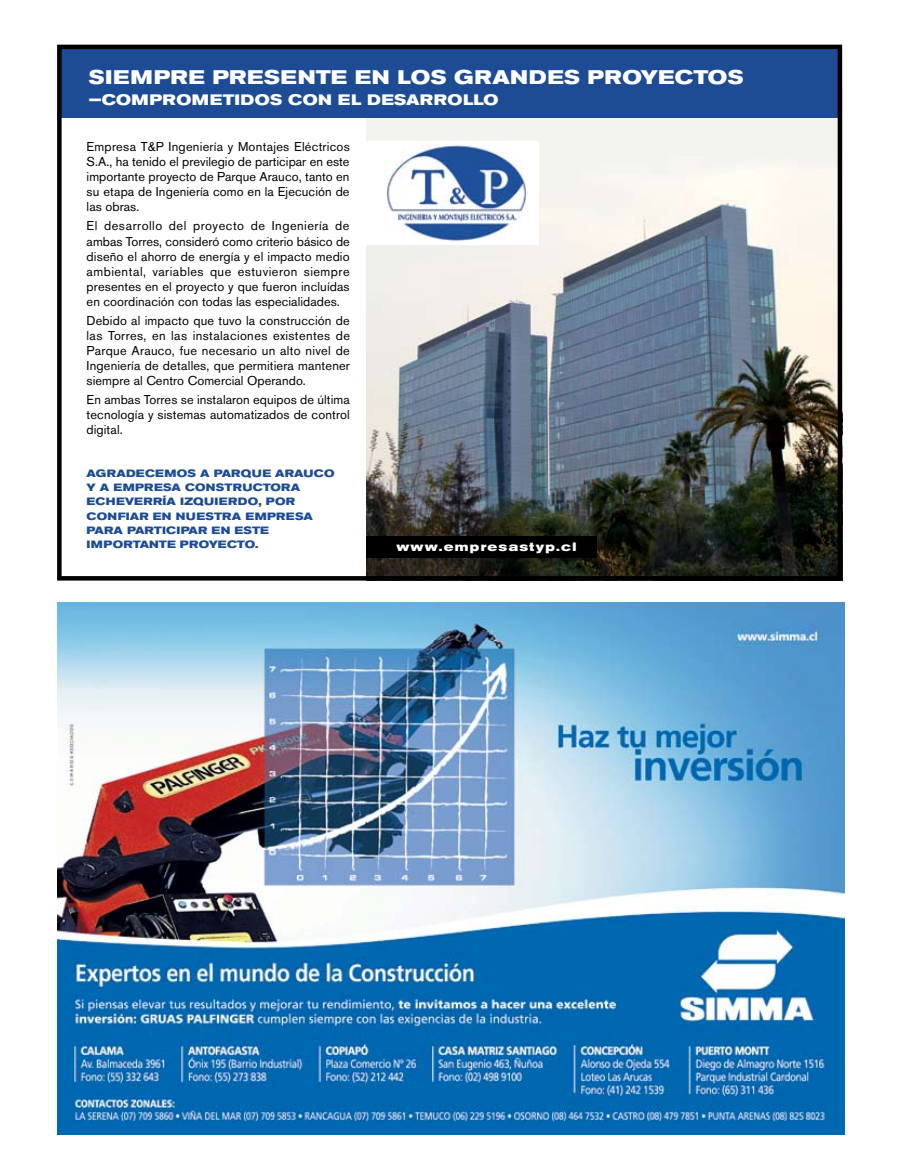
<style>
.page{position:relative;width:915px;height:1170px;background:#fff}
.page>*{position:absolute;margin:0;border:0;box-sizing:border-box;transform-origin:0 0}
.t1{font:700 expanded 19.5px "Akzidenz Grotesk BE";letter-spacing:.03em;color:#fff}
.t2{font:700 expanded 15px "Akzidenz Grotesk BE";letter-spacing:.03em;color:#fff}
.t3{font:12.75px/15px "Akzidenz Grotesk BE";letter-spacing:.01em;color:#000;text-align:justify}
.t4{font:700 expanded 12px "Akzidenz Grotesk BE";letter-spacing:.105em;color:#fff}
.t5{font:700 expanded 10.5px "Akzidenz Grotesk BE";letter-spacing:.03em;color:#1d4c94}
</style>
<div class="page">
<img style="left:366px;top:87px;width:476px;height:494px">
<div style="left:59px;top:47px;width:780px;height:71px;background:#1d4c94"></div>
<div style="left:360px;top:141px;width:179px;height:103px;background:#fff"></div>
<img style="left:384px;top:145px;width:143px;height:97px">
<div style="left:57px;top:45px;width:784px;height:535px;border:4px solid #000"></div>
<div style="left:366px;top:536px;width:231px;height:21px;background:#000"></div>
<img style="left:57px;top:602px;width:787px;height:532px">
<h1 class="t1" style="left:89px;top:66px;width:656px">SIEMPRE PRESENTE EN LOS GRANDES PROYECTOS</h1>
<p class="t2" style="left:89px;top:91px;width:411px">–COMPROMETIDOS CON EL DESARROLLO</p>
<p class="t3" style="left:87px;top:139px;width:264px">Empresa T&amp;P Ingeniería y Montajes Eléctricos S.A., ha tenido el previlegio de participar en este importante proyecto de Parque Arauco, tanto en su etapa de Ingeniería como en la Ejecución de las obras.</p>
<p class="t3" style="left:87px;top:218px;width:265px">El desarrollo del proyecto de Ingeniería de ambas Torres, consideró como criterio básico de diseño el ahorro de energía y el impacto medio ambiental, variables que estuvieron siempre presentes en el proyecto y que fueron incluídas en coordinación con todas las especialidades.</p>
<p class="t3" style="left:87px;top:313px;width:265px">Debido al impacto que tuvo la construcción de las Torres, en las instalaciones existentes de Parque Arauco, fue necesario un alto nivel de Ingeniería de detalles, que permitiera mantener siempre al Centro Comercial Operando.</p>
<p class="t3" style="left:87px;top:392px;width:264px">En ambas Torres se instalaron equipos de última tecnología y sistemas automatizados de control digital.</p>
<p class="t5" style="left:87px;top:467px;width:21px">AGRADECEMOS</p>
<p class="t5" style="left:200px;top:467px;width:125px">A PARQUE ARAUCO</p>
<p class="t5" style="left:87px;top:481px;width:47px">Y A EMPRESA</p>
<p class="t5" style="left:185px;top:481px;width:21px">CONSTR</p>
<p class="t5" style="left:242px;top:481px;width:21px">UCTORA</p>
<p class="t5" style="left:87px;top:495px;width:58px">ECHEVERR</p>
<p class="t5" style="left:162px;top:495px;width:62px">ÍA IZQUIERDO</p>
<p class="t5" style="left:258px;top:495px;width:18px">, POR</p>
<p class="t5" style="left:86px;top:510px;width:11px">CON</p>
<p class="t5" style="left:118px;top:510px;width:17px">FIAR</p>
<p class="t5" style="left:153px;top:510px;width:10px">EN</p>
<p class="t5" style="left:176px;top:510px;width:31px">NUESTRA</p>
<p class="t5" style="left:245px;top:510px;width:11px">EMPRESA</p>
<p class="t5" style="left:86px;top:524px;width:10px">PARA</p>
<p class="t5" style="left:127px;top:524px;width:36px">PARTICIPAR</p>
<p class="t5" style="left:211px;top:524px;width:10px">EN</p>
<p class="t5" style="left:234px;top:524px;width:10px">ESTE</p>
<p class="t5" style="left:87px;top:538px;width:10px">IMPORTANTE</p>
<p class="t5" style="left:180px;top:538px;width:11px">PROYECTO</p>
<p class="t5" style="left:255px;top:538px;width:5px">.</p>
<p class="t4" style="left:396px;top:539px;width:181px">WWW.EMPRESASTYP.CL</p>
</div>
